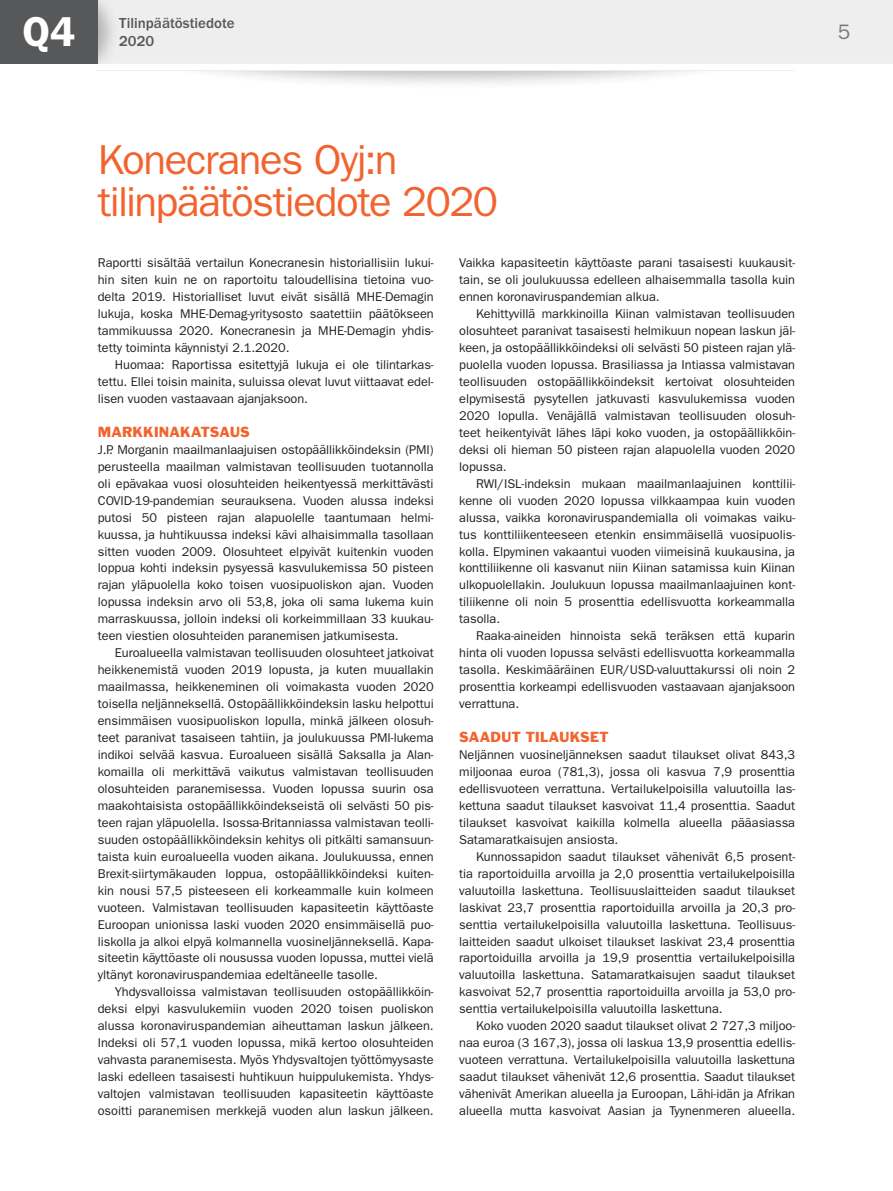
<style>
.page{position:relative;width:893px;height:1191px;background:#fff}
.page>*{position:absolute;margin:0;border:0;box-sizing:border-box;transform-origin:0 0}
.t1{font:42px/42px "ITC Franklin Gothic Std";letter-spacing:-.035em;color:#f2642f}
.t2{font:600 42px "ITC Franklin Gothic Std";color:#fff}
.t3{font:21px "ITC Franklin Gothic Std";color:#76787b}
.t4{font:500 15px/18px "ITC Franklin Gothic Std";color:#57585a}
.t5{font:13.5px "Franklin Gothic Std";letter-spacing:.005em;color:#f2642f}
.fi_P_1_base_indent{font:12.75px/17px "ITC Franklin Gothic Std";letter-spacing:-.005em;color:#231f20;text-align:justify}
.fi_P_1_base{font:12.75px/17px "ITC Franklin Gothic Std";letter-spacing:-.005em;color:#231f20;text-align:justify}
</style>
<div class="page">
<div style="left:138px;top:2px;width:623px;height:89px;background:#231f20;opacity:.3"></div>
<div style="left:0;top:53px;width:893px;height:17px;background:#fff"></div>
<div style="left:120px;top:0;width:773px;height:64px;background:#eeeeef"></div>
<div style="left:98px;top:0;width:22px;height:64px;background:#231f20;opacity:.3"></div>
<div style="left:0;top:0;width:98px;height:64px;background:#57585a"></div>
<h1 class="t2" style="left:22px;top:7px;width:54px">Q4</h1>
<p class="t4" style="left:119px;top:14px;width:117px">Tilinpäätöstiedote<br>2020</p>
<p class="t1" style="left:98px;top:139px;width:402px">Konecranes Oyj:n tilinpäätöstiedote 2020</p>
<p class="fi_P_1_base" style="left:98px;top:254px;width:337px">Raportti sisältää vertailun Konecranesin historiallisiin lukui&shy;hin siten kuin ne on raportoitu taloudellisina tietoina vuo&shy;delta 2019. Historialliset luvut eivät sisällä MHE-Demagin lukuja, koska MHE-Demag-yritysosto saatettiin päätökseen tammikuussa 2020. Konecranesin ja MHE-Demagin yhdis&shy;tetty toiminta käynnistyi 2.1.2020.</p>
<p class="fi_P_1_base_indent" style="left:98px;top:356px;width:337px;text-indent:17px">Huomaa: Raportissa esitettyjä lukuja ei ole tilintarkas&shy;tettu. Ellei toisin mainita, suluissa olevat luvut viittaavat edel&shy;lisen vuoden vastaavaan ajanjaksoon.</p>
<p class="t5" style="left:98px;top:423px;width:154px">MARKKINAKATSAUS</p>
<p class="fi_P_1_base" style="left:98px;top:441px;width:337px">J.P. Morganin maailmanlaajuisen ostopäällikköindeksin (PMI) perusteella maailman valmistavan teollisuuden tuotannolla oli epävakaa vuosi olosuhteiden heikentyessä merkittävästi COVID-19-pandemian seurauksena. Vuoden alussa indeksi putosi 50 pisteen rajan alapuolelle taantumaan helmi&shy;kuussa, ja huhtikuussa indeksi kävi alhaisimmalla tasollaan sitten vuoden 2009. Olosuhteet elpyivät kuitenkin vuoden loppua kohti indeksin pysyessä kasvulukemissa 50 pisteen rajan yläpuolella koko toisen vuosipuoliskon ajan. Vuoden lopussa indeksin arvo oli 53,8, joka oli sama lukema kuin marraskuussa, jolloin indeksi oli korkeimmillaan 33 kuukau&shy;teen viestien olosuhteiden paranemisen jatkumisesta.</p>
<p class="fi_P_1_base_indent" style="left:98px;top:644px;width:337px;text-indent:17px">Euroalueella valmistavan teollisuuden olosuhteet jatkoivat heikkenemistä vuoden 2019 lopusta, ja kuten muuallakin maailmassa, heikkeneminen oli voimakasta vuoden 2020 toisella neljänneksellä. Ostopäällikköindeksin lasku helpottui ensimmäisen vuosipuoliskon lopulla, minkä jälkeen olosuh&shy;teet paranivat tasaiseen tahtiin, ja joulukuussa PMI-lukema indikoi selvää kasvua. Euroalueen sisällä Saksalla ja Alan&shy;komailla oli merkittävä vaikutus valmistavan teollisuuden olosuhteiden paranemisessa. Vuoden lopussa suurin osa maakohtaisista ostopäällikköindekseistä oli selvästi 50 pis&shy;teen rajan yläpuolella. Isossa-Britanniassa valmistavan teolli&shy;suuden ostopäällikköindeksin kehitys oli pitkälti samansuun&shy;taista kuin euroalueella vuoden aikana. Joulukuussa, ennen Brexit-siirtymäkauden loppua, ostopäällikköindeksi kuiten&shy;kin nousi 57,5 pisteeseen eli korkeammalle kuin kolmeen vuoteen. Valmistavan teollisuuden kapasiteetin käyttöaste Euroopan unionissa laski vuoden 2020 ensimmäisellä puo&shy;liskolla ja alkoi elpyä kolmannella vuosineljänneksellä. Kapa&shy;siteetin käyttöaste oli nousussa vuoden lopussa, muttei vielä yltänyt koronaviruspandemiaa edeltäneelle tasolle.</p>
<p class="fi_P_1_base_indent" style="left:98px;top:983px;width:337px;text-indent:17px">Yhdysvalloissa valmistavan teollisuuden ostopäällikköin&shy;deksi elpyi kasvulukemiin vuoden 2020 toisen puoliskon alussa koronaviruspandemian aiheuttaman laskun jälkeen.<br>Indeksi oli 57,1 vuoden lopussa, mikä kertoo olosuhteiden vahvasta paranemisesta. Myös Yhdysvaltojen työttömyysaste laski edelleen tasaisesti huhtikuun huippulukemista. Yhdys&shy;valtojen valmistavan teollisuuden kapasiteetin käyttöaste osoitti paranemisen merkkejä vuoden alun laskun jälkeen.</p>
<p class="fi_P_1_base_indent" style="left:459px;top:254px;width:337px">Vaikka kapasiteetin käyttöaste parani tasaisesti kuukausit&shy;tain, se oli joulukuussa edelleen alhaisemmalla tasolla kuin ennen koronaviruspandemian alkua.</p>
<p class="fi_P_1_base_indent" style="left:459px;top:305px;width:337px;text-indent:17px">Kehittyvillä markkinoilla Kiinan valmistavan teollisuuden olosuhteet paranivat tasaisesti helmikuun nopean laskun jäl&shy;keen, ja ostopäällikköindeksi oli selvästi 50 pisteen rajan ylä&shy;puolella vuoden lopussa. Brasiliassa ja Intiassa valmistavan teollisuuden ostopäällikköindeksit kertoivat olosuhteiden elpymisestä pysytellen jatkuvasti kasvulukemissa vuoden 2020 lopulla. Venäjällä valmistavan teollisuuden olosuh&shy;teet heikentyivät lähes läpi koko vuoden, ja ostopäällikköin&shy;deksi oli hieman 50 pisteen rajan alapuolella vuoden 2020 lopussa.</p>
<p class="fi_P_1_base_indent" style="left:459px;top:475px;width:337px;text-indent:17px">RWI/ISL-indeksin mukaan maailmanlaajuinen konttilii&shy;kenne oli vuoden 2020 lopussa vilkkaampaa kuin vuoden alussa, vaikka koronaviruspandemialla oli voimakas vaiku&shy;tus konttiliikenteeseen etenkin ensimmäisellä vuosipuolis&shy;kolla. Elpyminen vakaantui vuoden viimeisinä kuukausina, ja konttiliikenne oli kasvanut niin Kiinan satamissa kuin Kiinan ulkopuolellakin. Joulukuun lopussa maailmanlaajuinen kont&shy;tiliikenne oli noin 5 prosenttia edellisvuotta korkeammalla tasolla.</p>
<p class="fi_P_1_base_indent" style="left:459px;top:627px;width:337px;text-indent:17px">Raaka-aineiden hinnoista sekä teräksen että kuparin hinta oli vuoden lopussa selvästi edellisvuotta korkeammalla tasolla. Keskimääräinen EUR/USD-valuuttakurssi oli noin 2 prosenttia korkeampi edellisvuoden vastaavaan ajanjaksoon verrattuna.</p>
<p class="t5" style="left:459px;top:728px;width:151px">SAADUT TILAUKSET</p>
<p class="fi_P_1_base" style="left:459px;top:746px;width:337px">Neljännen vuosineljänneksen saadut tilaukset olivat 843,3 miljoonaa euroa (781,3), jossa oli kasvua 7,9 prosenttia edellisvuoteen verrattuna. Vertailukelpoisilla valuutoilla las&shy;kettuna saadut tilaukset kasvoivat 11,4 prosenttia. Saadut tilaukset kasvoivat kaikilla kolmella alueella pääasiassa Satamaratkaisujen ansiosta.</p>
<p class="fi_P_1_base_indent" style="left:459px;top:848px;width:337px;text-indent:17px">Kunnossapidon saadut tilaukset vähenivät 6,5 prosent&shy;tia raportoiduilla arvoilla ja 2,0 prosenttia vertailukelpoisilla valuutoilla laskettuna. Teollisuuslaitteiden saadut tilaukset laskivat 23,7 prosenttia raportoiduilla arvoilla ja 20,3 pro&shy;senttia vertailukelpoisilla valuutoilla laskettuna. Teollisuus&shy;laitteiden saadut ulkoiset tilaukset laskivat 23,4 prosenttia raportoiduilla arvoilla ja 19,9 prosenttia vertailukelpoisilla valuutoilla laskettuna. Satamaratkaisujen saadut tilaukset kasvoivat 52,7 prosenttia raportoiduilla arvoilla ja 53,0 pro&shy;senttia vertailukelpoisilla valuutoilla laskettuna.</p>
<p class="fi_P_1_base_indent" style="left:459px;top:1017px;width:337px;text-indent:17px">Koko vuoden 2020 saadut tilaukset olivat 2 727,3 miljoo&shy;naa euroa (3 167,3), jossa oli laskua 13,9 prosenttia edellis&shy;vuoteen verrattuna. Vertailukelpoisilla valuutoilla laskettuna saadut tilaukset vähenivät 12,6 prosenttia. Saadut tilaukset vähenivät Amerikan alueella ja Euroopan, Lähi-idän ja Afrikan alueella mutta kasvoivat Aasian ja Tyynenmeren alueella.</p>
<h2 class="t3" style="left:838px;top:20px;width:14px">5</h2>
</div>
